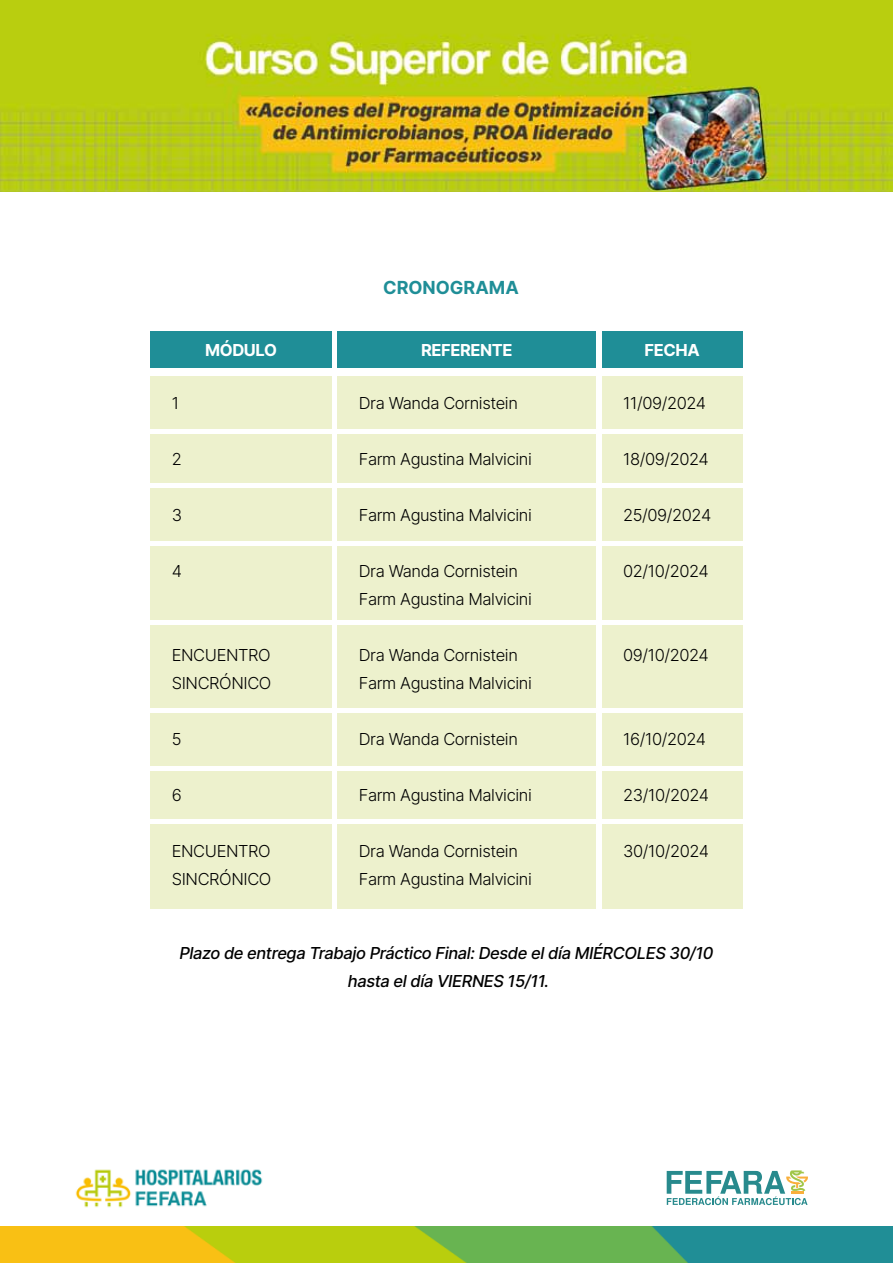
<style>
.page{position:relative;width:893px;height:1263px;background:#fff}
.page>*{position:absolute;margin:0;border:0;box-sizing:border-box;transform-origin:0 0}
.t1{font:700 18px "Inter";color:#1f8e97}
.t2{font:300 16.5px/28px "Inter";letter-spacing:-.025em;color:#000}
.t3{font:italic 500 16.5px/28px "Inter";letter-spacing:-.025em;color:#000;text-align:center}
.t4{font:700 16.5px "Inter";letter-spacing:-.025em;color:#fff}
</style>
<div class="page">
<svg style="left:667px;top:1170px;width:141px;height:35px"></svg>
<img style="left:75px;top:1169px;width:188px;height:39px">
<img style="left:0;top:1226px;width:893px;height:37px">
<div style="left:150px;top:331px;width:182px;height:36px;background:#1f8e97"></div>
<div style="left:338px;top:331px;width:258px;height:36px;background:#1f8e97"></div>
<div style="left:602px;top:331px;width:140px;height:36px;background:#1f8e97"></div>
<div style="left:150px;top:376px;width:182px;height:533px;background:#edf1cd"></div>
<div style="left:338px;top:376px;width:258px;height:533px;background:#edf1cd"></div>
<div style="left:602px;top:376px;width:140px;height:533px;background:#edf1cd"></div>
<hr style="left:66px;top:484px;width:827px;height:4px;background:#fff">
<hr style="left:66px;top:541px;width:827px;height:4px;background:#fff">
<hr style="left:66px;top:621px;width:827px;height:4px;background:#fff">
<hr style="left:66px;top:708px;width:827px;height:4px;background:#fff">
<hr style="left:66px;top:766px;width:827px;height:4px;background:#fff">
<div style="left:66px;top:819px;width:827px;height:5px;background:#fff"></div>
<div style="left:66px;top:429px;width:827px;height:5px;background:#fff"></div>
<img style="left:0;top:0;width:893px;height:192px">
<p class="t1" style="left:383px;top:274px;width:137px">CRONOGRAMA</p>
<p class="t4" style="left:205px;top:337px;width:73px">MÓDULO</p>
<p class="t4" style="left:421px;top:337px;width:93px">REFERENTE</p>
<p class="t4" style="left:645px;top:337px;width:57px">FECHA</p>
<p class="t2" style="left:172px;top:389px;width:9px">1</p>
<p class="t2" style="left:359px;top:389px;width:161px">Dra Wanda Cornistein</p>
<p class="t2" style="left:623px;top:389px;width:84px">11/09/2024</p>
<p class="t2" style="left:172px;top:445px;width:12px">2</p>
<p class="t2" style="left:359px;top:445px;width:175px">Farm Agustina Malvicini</p>
<p class="t2" style="left:623px;top:445px;width:87px">18/09/2024</p>
<p class="t2" style="left:172px;top:501px;width:12px">3</p>
<p class="t2" style="left:359px;top:501px;width:175px">Farm Agustina Malvicini</p>
<p class="t2" style="left:623px;top:501px;width:90px">25/09/2024</p>
<p class="t2" style="left:172px;top:557px;width:12px">4</p>
<p class="t2" style="left:359px;top:557px;width:175px">Dra Wanda Cornistein<br>Farm Agustina Malvicini</p>
<p class="t2" style="left:623px;top:557px;width:87px">02/10/2024</p>
<p class="t2" style="left:172px;top:641px;width:101px">ENCUENTRO<br>SINCRÓNICO</p>
<p class="t2" style="left:359px;top:641px;width:175px">Dra Wanda Cornistein<br>Farm Agustina Malvicini</p>
<p class="t2" style="left:623px;top:641px;width:87px">09/10/2024</p>
<p class="t2" style="left:172px;top:725px;width:11px">5</p>
<p class="t2" style="left:359px;top:725px;width:161px">Dra Wanda Cornistein</p>
<p class="t2" style="left:623px;top:725px;width:84px">16/10/2024</p>
<p class="t2" style="left:172px;top:781px;width:12px">6</p>
<p class="t2" style="left:359px;top:781px;width:175px">Farm Agustina Malvicini</p>
<p class="t2" style="left:623px;top:781px;width:87px">23/10/2024</p>
<p class="t2" style="left:172px;top:837px;width:101px">ENCUENTRO<br>SINCRÓNICO</p>
<p class="t2" style="left:359px;top:837px;width:175px">Dra Wanda Cornistein<br>Farm Agustina Malvicini</p>
<p class="t2" style="left:623px;top:837px;width:88px">30/10/2024</p>
<p class="t3" style="left:179px;top:938px;width:536px">Plazo de entrega Trabajo Práctico Final: Desde el día MIÉRCOLES 30/10 hasta el día VIERNES 15/11.</p>
</div>
